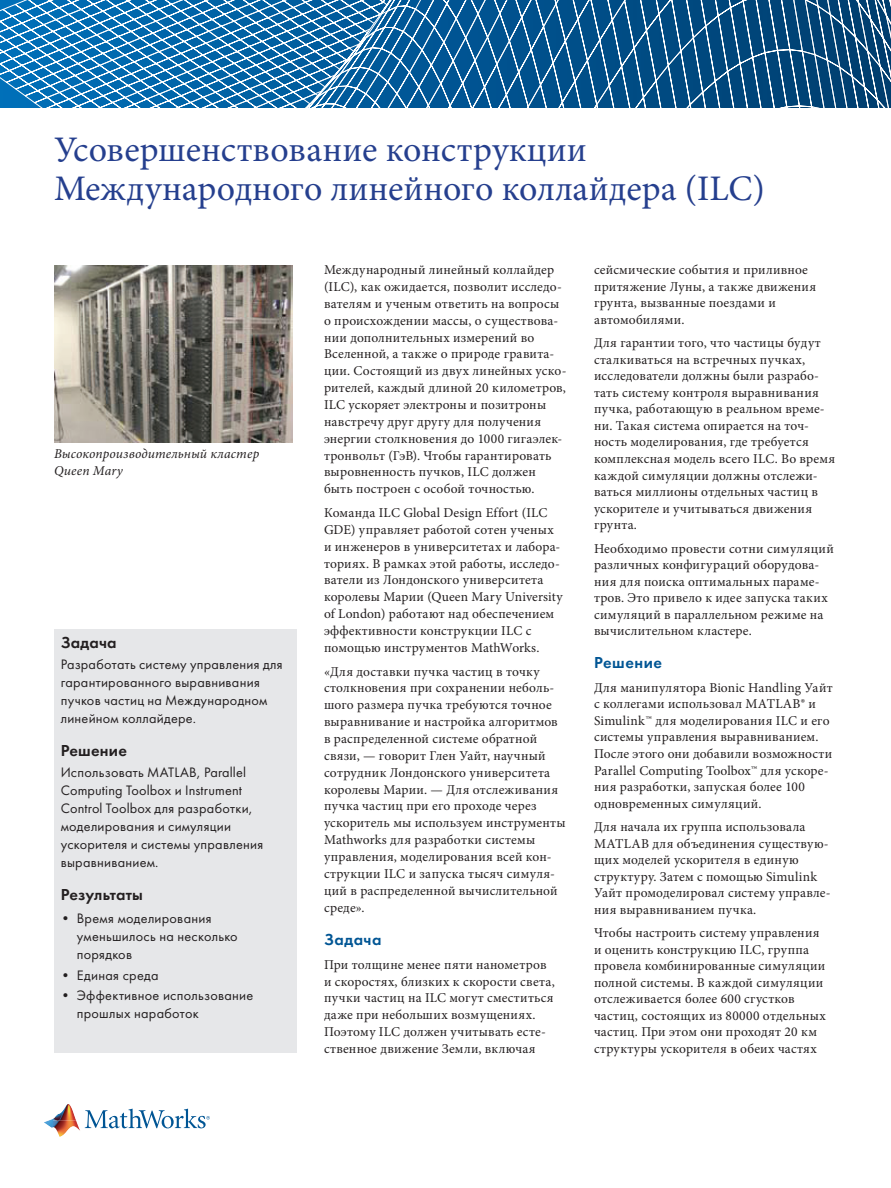
<style>
.page{position:relative;width:891px;height:1188px;background:#fff}
.page>*{position:absolute;margin:0;border:0;box-sizing:border-box;transform-origin:0 0}
.t1{font:36px/39px "Minion Pro";color:#253f8e}
.Sidebar_-_Head{font:16.5px "Futura Demi C";letter-spacing:.015em;color:#231f20}
.Body_-_Subhead{font:16.5px "Futura Demi C";letter-spacing:.035em;color:#005594}
.Summary{font:14.25px/18px "Futura Book C";letter-spacing:.015em;color:#231f20}
.Summary_-_Bullets{font:14.25px/18px "Futura Book C";letter-spacing:.015em;color:#231f20}
.Body_-_Copy{font:13.5px/16.8px "Minion Pro";letter-spacing:.02em;color:#231f20}
.Body_-_Copy-2{font:italic 13.5px/16.5px "Minion Pro";letter-spacing:.01em;color:#231f20}
</style>
<div class="page">
<img style="left:53px;top:1104px;width:23px;height:16px">
<svg style="left:44px;top:1119px;width:9px;height:9px"></svg>
<img style="left:53px;top:1120px;width:27px;height:17px">
<svg style="left:85px;top:1109px;width:125px;height:19px"></svg>
<svg style="left:0;top:0;width:409px;height:108px"></svg>
<svg style="left:409px;top:0;width:25px;height:108px;background:#2870a6"></svg>
<svg style="left:434px;top:0;width:16px;height:108px;background:#256da4"></svg>
<svg style="left:450px;top:0;width:441px;height:108px;background:#236292"></svg>
<div style="left:54px;top:629px;width:243px;height:424px;background:#e6e7e9"></div>
<img style="left:54px;top:266px;width:238px;height:176px">
<p class="t1" style="left:54px;top:130px;width:713px">Усовершенствование конструкции<br>Международного линейного коллайдера (ILC)</p>
<p class="Body_-_Copy-2" style="left:54px;top:445px;width:207px">Высокопроизводительный кластер<br>Queen Mary</p>
<p class="Sidebar_-_Head" style="left:61px;top:633px;width:57px">Задача</p>
<p class="Summary" style="left:61px;top:656px;width:224px">Разработать систему управления для гарантированного выравнивания пучков частиц на Международном линейном коллайдере.</p>
<p class="Sidebar_-_Head" style="left:61px;top:741px;width:68px">Решение</p>
<p class="Summary" style="left:61px;top:764px;width:204px">Использовать MATLAB, Parallel<br>Computing Toolbox и Instrument<br>Control Toolbox для разработки, моделирования и симуляции ускорителя и системы управления выравниванием.</p>
<p class="Sidebar_-_Head" style="left:61px;top:885px;width:84px">Результаты</p>
<p class="Summary_-_Bullets" style="left:77px;top:910px;width:162px;text-indent:-16px">• Время моделирования уменьшилось на несколько порядков</p>
<p class="Summary_-_Bullets" style="left:61px;top:966px;width:99px">• Единая среда</p>
<p class="Summary_-_Bullets" style="left:77px;top:986px;width:178px;text-indent:-16px">• Эффективное использование прошлых наработок</p>
<p class="Body_-_Copy" style="left:324px;top:261px;width:244px">Международный линейный коллайдер (ILC), как ожидается, позволит исследо&shy;вателям и ученым ответить на вопросы о происхождении массы, о существова&shy;нии дополнительных измерений во Вселенной, а также о природе гравита&shy;ции. Состоящий из двух линейных уско&shy;рителей, каждый длиной 20 километров, ILC ускоряет электроны и позитроны навстречу друг другу для получения энергии столкновения до 1000 гигаэлек&shy;тронвольт (ГэВ). Чтобы гарантировать выровненность пучков, ILC должен быть построен с особой точностью.</p>
<p class="Body_-_Copy" style="left:324px;top:504px;width:240px">Команда ILC Global Design Effort (ILC GDE) управляет работой сотен ученых и инженеров в университетах и лабора&shy;ториях. В рамках этой работы, исследо&shy;ватели из Лондонского университета королевы Марии (Queen Mary University of London) работают над обеспечением эффективности конструкции ILC с помощью инструментов MathWorks.</p>
<p class="Body_-_Copy" style="left:324px;top:663px;width:243px">«Для доставки пучка частиц в точку столкновения при сохранении неболь&shy;шого размера пучка требуются точное выравнивание и настройка алгоритмов в распределенной системе обратной связи, — говорит Глен Уайт, научный сотрудник Лондонского университета королевы Марии. — Для отслеживания пучка частиц при его проходе через ускоритель мы используем инструменты Mathworks для разработки системы управления, моделирования всей кон&shy;струкции ILC и запуска тысяч симуля&shy;ций в распределенной вычислительной среде».</p>
<p class="Body_-_Subhead" style="left:324px;top:930px;width:59px">Задача</p>
<p class="Body_-_Copy" style="left:324px;top:956px;width:232px">При толщине менее пяти нанометров и скоростях, близких к скорости света, пучки частиц на ILC могут сместиться даже при небольших возмущениях.<br>Поэтому ILC должен учитывать есте&shy;ственное движение Земли, включая</p>
<p class="Body_-_Copy" style="left:594px;top:262px;width:224px">сейсмические события и приливное притяжение Луны, а также движения грунта, вызванные поездами и автомобилями.</p>
<p class="Body_-_Copy" style="left:594px;top:335px;width:243px">Для гарантии того, что частицы будут сталкиваться на встречных пучках, исследователи должны были разрабо&shy;тать систему контроля выравнивания пучка, работающую в реальном време&shy;ни. Такая система опирается на точ&shy;ность моделирования, где требуется комплексная модель всего ILC. Во время каждой симуляции должны отслежи&shy;ваться миллионы отдельных частиц в ускорителе и учитываться движения грунта.</p>
<p class="Body_-_Copy" style="left:594px;top:540px;width:241px">Необходимо провести сотни симуляций различных конфигураций оборудова&shy;ния для поиска оптимальных параме&shy;тров. Это привело к идее запуска таких симуляций в параллельном режиме на вычислительном кластере.</p>
<p class="Body_-_Subhead" style="left:594px;top:653px;width:70px">Решение</p>
<p class="Body_-_Copy" style="left:594px;top:679px;width:240px">Для манипулятора Bionic Handling Уайт с коллегами использовал MATLAB® и Simulink™ для моделирования ILC и его системы управления выравниванием.<br>После этого они добавили возможности Parallel Computing Toolbox™ для ускоре&shy;ния разработки, запуская более 100 одновременных симуляций.</p>
<p class="Body_-_Copy" style="left:594px;top:818px;width:238px">Для начала их группа использовала MATLAB для объединения существую&shy;щих моделей ускорителя в единую структуру. Затем с помощью Simulink Уайт промоделировал систему управле&shy;ния выравниванием пучка.</p>
<p class="Body_-_Copy" style="left:594px;top:925px;width:233px">Чтобы настроить систему управления и оценить конструкцию ILC, группа провела комбинированные симуляции полной системы. В каждой симуляции отслеживается более 600 сгустков частиц, состоящих из 80000 отдельных частиц. При этом они проходят 20 км структуры ускорителя в обеих частях</p>
</div>
